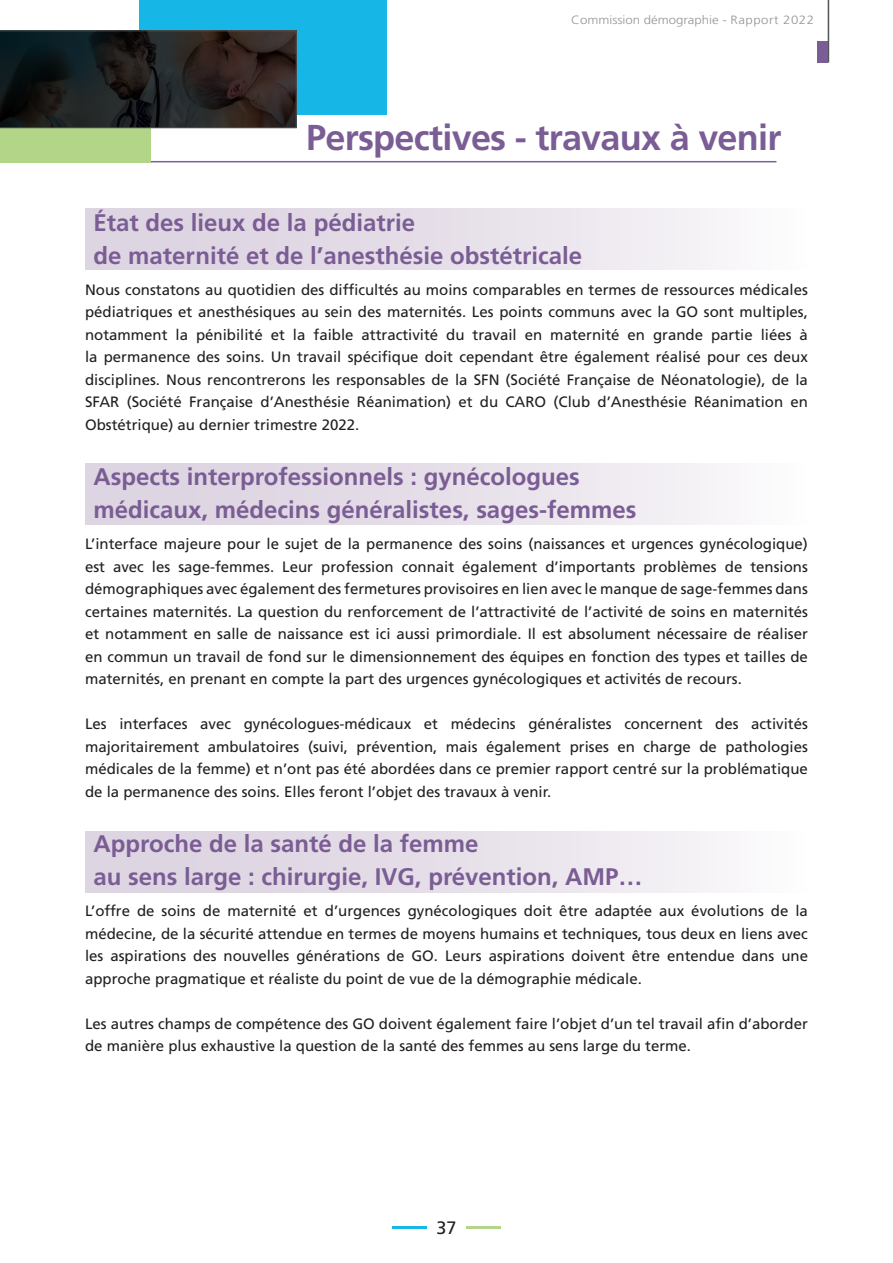
<style>
.page{position:relative;width:893px;height:1263px;background:#fff}
.page>*{position:absolute;margin:0;border:0;box-sizing:border-box;transform-origin:0 0}
.t1{font:700 36px "Frutiger LT Std";letter-spacing:-.02em;color:#7b5d95}
.t2{font:700 24px/33px "Frutiger LT Std";color:#7b5d95}
.t3{font:18px "Frutiger LT Std";color:#231f20}
.t4{font:15px/22.5px "Frutiger LT Std";color:#231f20;text-align:justify}
.t5{font:300 12px "Frutiger LT Std";color:#939598;scale:1.1 1}
</style>
<div class="page">
<div style="left:85px;top:208px;width:723px;height:62px;background:linear-gradient(to right,#d8cedd,#f9f7f9)"></div>
<div style="left:85px;top:463px;width:723px;height:62px;background:linear-gradient(to right,#d8cedd,#f9f7f9)"></div>
<div style="left:85px;top:831px;width:723px;height:62px;background:linear-gradient(to right,#d8cedd,#f9f7f9)"></div>
<hr style="left:140px;top:161px;width:636px;height:1px;background:#7b5d95">
<div style="left:0;top:128px;width:151px;height:34px;background:#b3d588"></div>
<hr style="left:828px;top:0;width:1px;height:63px;background:#525557">
<div style="left:817px;top:41px;width:11px;height:22px;background:#7b5d95"></div>
<hr style="left:393px;top:1226px;width:34px;height:2px;background:#16b7e6">
<hr style="left:467px;top:1226px;width:34px;height:2px;background:#b3d588">
<div style="left:139px;top:0;width:248px;height:115px;background:#16b7e6"></div>
<svg style="left:0;top:31px;width:296px;height:97px;background:#20201f"></svg>
<p class="t5" style="left:571px;top:13px;width:222px">Commission démographie - Rapport 2022</p>
<h1 class="t1" style="left:306px;top:116px;width:477px">Perspectives - travaux à venir</h1>
<h2 class="t2" style="left:94px;top:206px;width:490px">État des lieux de la pédiatrie<br>de maternité et de l’anesthésie obstétricale</h2>
<p class="t4" style="left:85px;top:278px;width:724px">Nous constatons au quotidien des difficultés au moins comparables en termes de ressources médicales pédiatriques et anesthésiques au sein des maternités. Les points communs avec la GO sont multiples, notamment la pénibilité et la faible attractivité du travail en maternité en grande partie liées à la permanence des soins. Un travail spécifique doit cependant être également réalisé pour ces deux disciplines. Nous rencontrerons les responsables de la SFN (Société Française de Néonatologie), de la SFAR (Société Française d’Anesthésie Réanimation) et du CARO (Club d’Anesthésie Réanimation en Obstétrique) au dernier trimestre 2022.</p>
<h2 class="t2" style="left:94px;top:460px;width:544px">Aspects interprofessionnels : gynécologues médicaux, médecins généralistes, sages-femmes</h2>
<p class="t4" style="left:85px;top:533px;width:724px">L’interface majeure pour le sujet de la permanence des soins (naissances et urgences gynécologique) est avec les sage-femmes. Leur profession connait également d’importants problèmes de tensions démographiques avec également des fermetures provisoires en lien avec le manque de sage-femmes dans certaines maternités. La question du renforcement de l’attractivité de l’activité de soins en maternités et notamment en salle de naissance est ici aussi primordiale. Il est absolument nécessaire de réaliser en commun un travail de fond sur le dimensionnement des équipes en fonction des types et tailles de maternités, en prenant en compte la part des urgences gynécologiques et activités de recours.</p>
<p class="t4" style="left:85px;top:713px;width:724px">Les interfaces avec gynécologues-médicaux et médecins généralistes concernent des activités majoritairement ambulatoires (suivi, prévention, mais également prises en charge de pathologies médicales de la femme) et n’ont pas été abordées dans ce premier rapport centré sur la problématique de la permanence des soins. Elles feront l’objet des travaux à venir.</p>
<h2 class="t2" style="left:94px;top:827px;width:551px">Approche de la santé de la femme<br>au sens large : chirurgie, IVG, prévention, AMP…</h2>
<p class="t4" style="left:85px;top:900px;width:724px">L’offre de soins de maternité et d’urgences gynécologiques doit être adaptée aux évolutions de la médecine, de la sécurité attendue en termes de moyens humains et techniques, tous deux en liens avec les aspirations des nouvelles générations de GO. Leurs aspirations doivent être entendue dans une approche pragmatique et réaliste du point de vue de la démographie médicale.</p>
<p class="t4" style="left:85px;top:1012px;width:724px">Les autres champs de compétence des GO doivent également faire l’objet d’un tel travail afin d’aborder de manière plus exhaustive la question de la santé des femmes au sens large du terme.</p>
<p class="t3" style="left:436px;top:1217px;width:22px">37</p>
</div>
